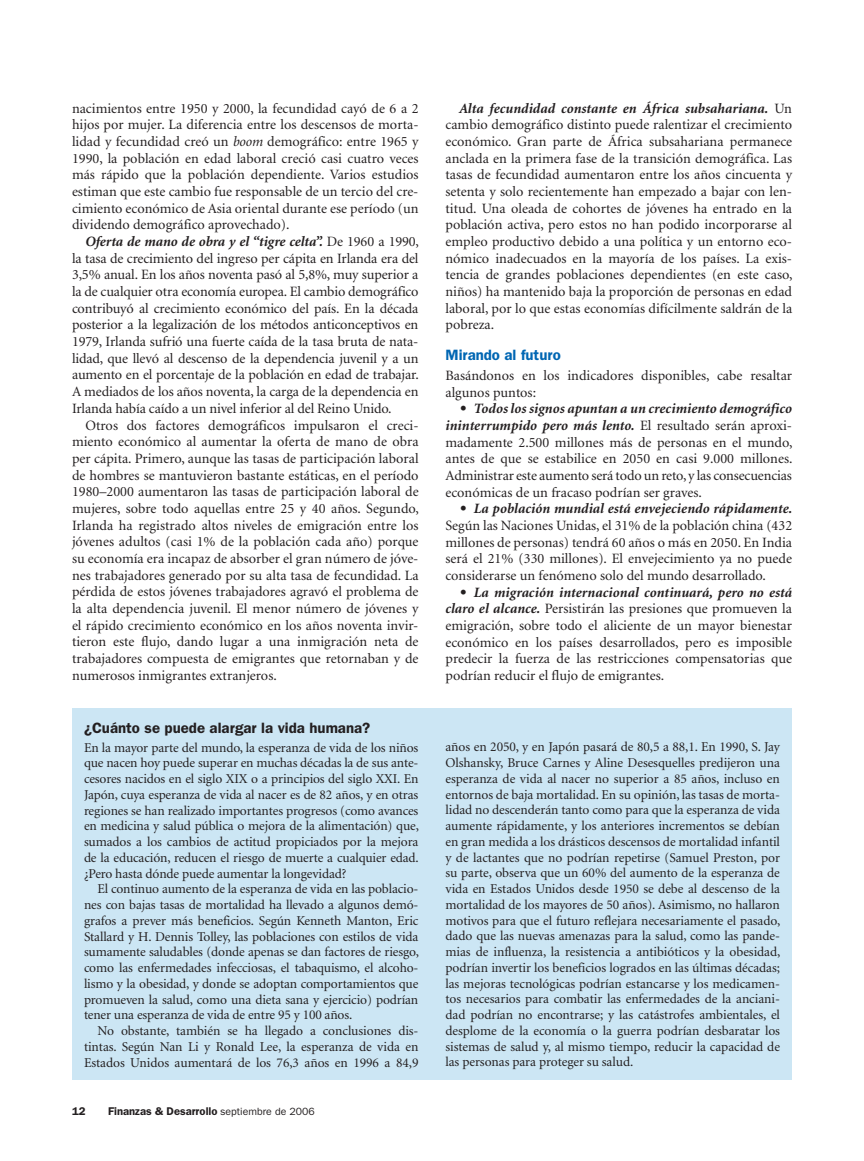
<style>
.page{position:relative;width:864px;height:1161px;background:#fff}
.page>*{position:absolute;margin:0;border:0;box-sizing:border-box;transform-origin:0 0}
.t1{font:600 15px "Franklin Gothic";color:#231f20}
.t2{font:600 15px "Franklin Gothic";color:#0066b3}
.t3{font:14.25px/16.6px "Minion";color:#231f20;text-align:justify}
.t4{font:13.5px/15.8px "Minion";letter-spacing:-.005em;color:#231f20;text-align:justify}
.t5{font:600 11.25px "Franklin Gothic";color:#231f20}
.s1{font-style:italic}
.s2{font-weight:700;font-style:italic}
.s3{font-weight:400;font-size:10.5px}
.s4{font-family:"Franklin Gothic"}
</style>
<div class="page">
<div style="left:72px;top:708px;width:720px;height:372px;background:#cce6f4"></div>
<p class="t3" style="left:72px;top:101px;width:348px">nacimientos entre 1950 y 2000, la fecundidad cayó de 6 a 2 hijos por mujer. La diferencia entre los descensos de morta&shy;lidad y fecundidad creó un <span class="s1">boom</span> demográfico: entre 1965 y 1990, la población en edad laboral creció casi cuatro veces más rápido que la población dependiente. Varios estudios estiman que este cambio fue responsable de un tercio del cre&shy;cimiento económico de Asia oriental durante ese período (un dividendo demográfico aprovechado).</p>
<p class="t3" style="left:72px;top:234px;width:348px;text-indent:13px"><span class="s2">Oferta de mano de obra y el “tigre celta”.</span> De 1960 a 1990, la tasa de crecimiento del ingreso per cápita en Irlanda era del 3,5% anual. En los años noventa pasó al 5,8%, muy superior a la de cualquier otra economía europea. El cambio demográfico contribuyó al crecimiento económico del país. En la década posterior a la legalización de los métodos anticonceptivos en 1979, Irlanda sufrió una fuerte caída de la tasa bruta de nata&shy;lidad, que llevó al descenso de la dependencia juvenil y a un aumento en el porcentaje de la población en edad de trabajar.<br>A mediados de los años noventa, la carga de la dependencia en Irlanda había caído a un nivel inferior al del Reino Unido.</p>
<p class="t3" style="left:72px;top:418px;width:348px;text-indent:14px">Otros dos factores demográficos impulsaron el creci&shy;miento económico al aumentar la oferta de mano de obra per cápita. Primero, aunque las tasas de participación laboral de hombres se mantuvieron bastante estáticas, en el período 1980–2000 aumentaron las tasas de participación laboral de mujeres, sobre todo aquellas entre 25 y 40 años. Segundo, Irlanda ha registrado altos niveles de emigración entre los jóvenes adultos (casi 1% de la población cada año) porque su economía era incapaz de absorber el gran número de jóve&shy;nes trabajadores generado por su alta tasa de fecundidad. La pérdida de estos jóvenes trabajadores agravó el problema de la alta dependencia juvenil. El menor número de jóvenes y el rápido crecimiento económico en los años noventa invir&shy;tieron este flujo, dando lugar a una inmigración neta de trabajadores compuesta de emigrantes que retornaban y de numerosos inmigrantes extranjeros.</p>
<p class="t1" style="left:84px;top:723px;width:288px">¿Cuánto se puede alargar la vida humana?</p>
<p class="t4" style="left:84px;top:741px;width:337px">En la mayor parte del mundo, la esperanza de vida de los niños que nacen hoy puede superar en muchas décadas la de sus ante&shy;cesores nacidos en el siglo XIX o a principios del siglo XXI. En Japón, cuya esperanza de vida al nacer es de 82 años, y en otras regiones se han realizado importantes progresos (como avances en medicina y salud pública o mejora de la alimentación) que, sumados a los cambios de actitud propiciados por la mejora de la educación, reducen el riesgo de muerte a cualquier edad. ¿Pero hasta dónde puede aumentar la longevidad?</p>
<p class="t4" style="left:84px;top:882px;width:336px;text-indent:14px">El continuo aumento de la esperanza de vida en las poblacio&shy;nes con bajas tasas de mortalidad ha llevado a algunos demó&shy;grafos a prever más beneficios. Según Kenneth Manton, Eric Stallard y H. Dennis Tolley, las poblaciones con estilos de vida sumamente saludables (donde apenas se dan factores de riesgo, como las enfermedades infecciosas, el tabaquismo, el alcoho&shy;lismo y la obesidad, y donde se adoptan comportamientos que promueven la salud, como una dieta sana y ejercicio) podrían tener una esperanza de vida de entre 95 y 100 años.</p>
<p class="t4" style="left:84px;top:1024px;width:336px;text-indent:14px">No obstante, también se ha llegado a conclusiones dis&shy;tintas. Según Nan Li y Ronald Lee, la esperanza de vida en Estados Unidos aumentará de los 76,3 años en 1996 a 84,9</p>
<p class="t5" style="left:72px;top:1108px;width:15px">12</p>
<p class="t5" style="left:108px;top:1108px;width:208px">Finanzas &amp; Desarrollo <span class="s3">septiembre de 2006</span></p>
<p class="t3" style="left:445px;top:101px;width:349px;text-indent:14px"><span class="s2">Alta fecundidad constante en África subsahariana.</span> Un cambio demográfico distinto puede ralentizar el crecimiento económico. Gran parte de África subsahariana permanece anclada en la primera fase de la transición demográfica. Las tasas de fecundidad aumentaron entre los años cincuenta y setenta y solo recientemente han empezado a bajar con len&shy;titud. Una oleada de cohortes de jóvenes ha entrado en la población activa, pero estos no han podido incorporarse al empleo productivo debido a una política y un entorno eco&shy;nómico inadecuados en la mayoría de los países. La exis&shy;tencia de grandes poblaciones dependientes (en este caso, niños) ha mantenido baja la proporción de personas en edad laboral, por lo que estas economías difícilmente saldrán de la pobreza.</p>
<p class="t2" style="left:446px;top:350px;width:117px">Mirando al futuro</p>
<p class="t3" style="left:446px;top:368px;width:348px">Basándonos en los indicadores disponibles, cabe resaltar algunos puntos:</p>
<p class="t3" style="left:445px;top:402px;width:349px;text-indent:14px"><span class="s4">•</span> <span class="s2">Todos los signos apuntan a un crecimiento demográfico ininterrumpido pero más lento.</span> El resultado serán aproxi&shy;madamente 2.500 millones más de personas en el mundo, antes de que se estabilice en 2050 en casi 9.000 millones.<br>Administrar este aumento será todo un reto, y las consecuencias económicas de un fracaso podrían ser graves.</p>
<p class="t3" style="left:446px;top:502px;width:348px;text-indent:14px"><span class="s4">•</span> <span class="s2">La población mundial está envejeciendo rápidamente.<br></span>Según las Naciones Unidas, el 31% de la población china (432 millones de personas) tendrá 60 años o más en 2050. En India será el 21% (330 millones). El envejecimiento ya no puede considerarse un fenómeno solo del mundo desarrollado.</p>
<p class="t3" style="left:445px;top:585px;width:348px;text-indent:14px"><span class="s4">•</span> <span class="s2">La migración internacional continuará, pero no está claro el alcance.</span> Persistirán las presiones que promueven la emigración, sobre todo el aliciente de un mayor bienestar económico en los países desarrollados, pero es imposible predecir la fuerza de las restricciones compensatorias que podrían reducir el flujo de emigrantes.</p>
<p class="t4" style="left:446px;top:740px;width:336px">años en 2050, y en Japón pasará de 80,5 a 88,1. En 1990, S. Jay Olshansky, Bruce Carnes y Aline Desesquelles predijeron una esperanza de vida al nacer no superior a 85 años, incluso en entornos de baja mortalidad. En su opinión, las tasas de morta&shy;lidad no descenderán tanto como para que la esperanza de vida aumente rápidamente, y los anteriores incrementos se debían en gran medida a los drásticos descensos de mortalidad infantil y de lactantes que no podrían repetirse (Samuel Preston, por su parte, observa que un 60% del aumento de la esperanza de vida en Estados Unidos desde 1950 se debe al descenso de la mortalidad de los mayores de 50 años). Asimismo, no hallaron motivos para que el futuro reflejara necesariamente el pasado, dado que las nuevas amenazas para la salud, como las pande&shy;mias de influenza, la resistencia a antibióticos y la obesidad, podrían invertir los beneficios logrados en las últimas décadas; las mejoras tecnológicas podrían estancarse y los medicamen&shy;tos necesarios para combatir las enfermedades de la anciani&shy;dad podrían no encontrarse; y las catástrofes ambientales, el desplome de la economía o la guerra podrían desbaratar los sistemas de salud y, al mismo tiempo, reducir la capacidad de las personas para proteger su salud.</p>
</div>
